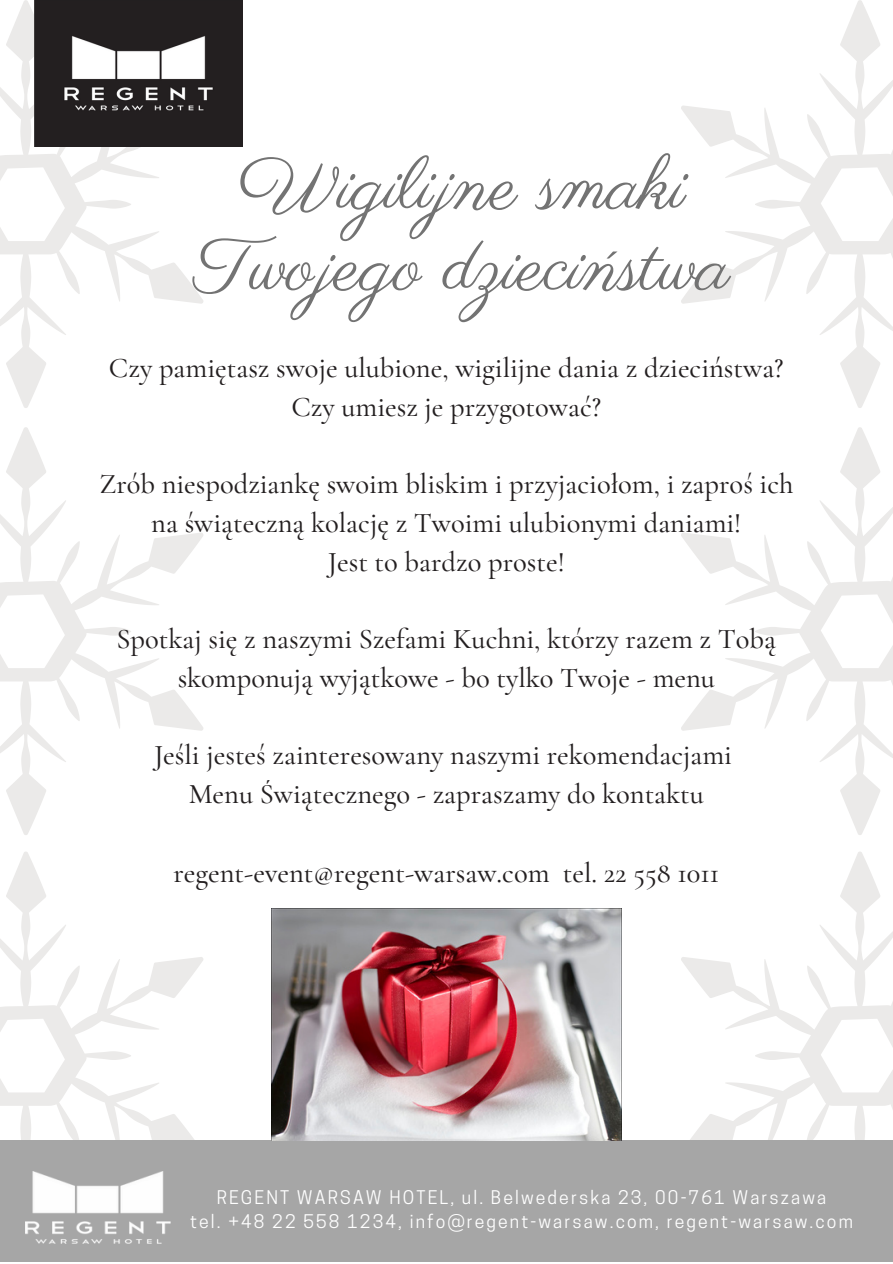
<style>
.page{position:relative;width:893px;height:1264px;background:#fff}
.page>*{position:absolute;margin:0;border:0;box-sizing:border-box;transform-origin:0 0}
.t1{font:74.25px/81px "Parisienne";color:#737373;text-align:center}
.t2{font:500 28.5px/39.3px "Cormorant Garamond";color:#231f20;text-align:center}
.t3{font:17.7px/24px "Cooper Hewitt";letter-spacing:.12em;color:#fff;text-align:center}
</style>
<div class="page">
<svg style="left:0;top:0;width:203px;height:408px"></svg>
<img style="left:34px;top:0;width:208px;height:146px">
<svg style="left:0;top:852px;width:203px;height:288px"></svg>
<svg style="left:0;top:427px;width:203px;height:408px"></svg>
<svg style="left:681px;top:0;width:211px;height:408px"></svg>
<svg style="left:681px;top:427px;width:211px;height:408px"></svg>
<svg style="left:681px;top:852px;width:211px;height:288px"></svg>
<div style="left:0;top:1140px;width:892px;height:121px;background:#a6a6a6"></div>
<img style="left:25px;top:1171px;width:145px;height:72px">
<img style="left:271px;top:908px;width:350px;height:232px">
<h1 class="t1" style="left:194px;top:150px;width:537px">Wigilijne smaki<br>Twojego dzieciństwa</h1>
<p class="t2" style="left:109px;top:348px;width:676px">Czy pamiętasz swoje ulubione, wigilijne dania z dzieciństwa?<br>Czy umiesz je przygotować?</p>
<p class="t2" style="left:99px;top:464px;width:695px">Zrób niespodziankę swoim bliskim i przyjaciołom, i zaproś ich na świąteczną kolację z Twoimi ulubionymi daniami!<br>Jest to bardzo proste!</p>
<p class="t2" style="left:116px;top:619px;width:661px">Spotkaj się z naszymi Szefami Kuchni, którzy razem z Tobą skomponują wyjątkowe - bo tylko Twoje - menu</p>
<p class="t2" style="left:154px;top:734px;width:579px">Jeśli jesteś zainteresowany naszymi rekomendacjami<br>Menu Świątecznego - zapraszamy do kontaktu</p>
<p class="t2" style="left:173px;top:852px;width:547px">regent-event@regent-warsaw.com tel. 22 558 1011</p>
<p class="t3" style="left:190px;top:1187px;width:664px">REGENT WARSAW HOTEL, ul. Belwederska 23, 00-761 Warszawa<br>tel. +48 22 558 1234, info@regent-warsaw.com, regent-warsaw.com</p>
</div>
